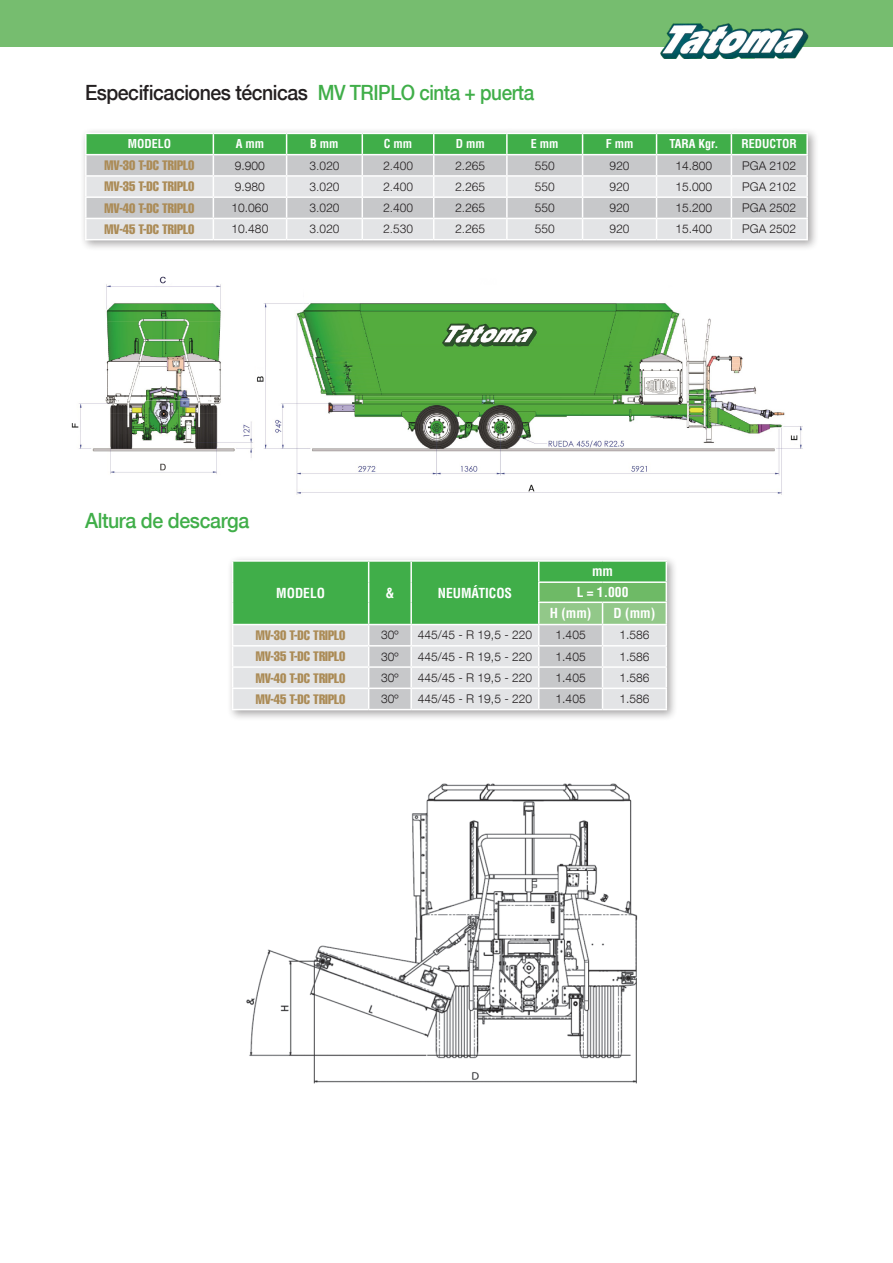
<style>
.page{position:relative;width:893px;height:1263px;background:#fff}
.page>*{position:absolute;margin:0;border:0;box-sizing:border-box;transform-origin:0 0}
.t1{font:500 21px "Helvetica Neue LT Com";letter-spacing:-.025em;color:#231f20;scale:.93 1}
.t2{font:500 21px "Helvetica Neue LT Com";letter-spacing:-.02em;color:#40ae49;scale:.93 1}
.t3{font:13.5px "Helvetica LT Std Comp";color:#ab8b56}
.t4{font:700 condensed 13.5px "Helvetica LT Std";color:#fff}
.t5{font:300 12px "Helvetica Neue LT Com";color:#231f20}
.t6{font:300 12px "Helvetica LT Std";color:#231f20}
.t7{font:700 condensed 12px "Helvetica LT Std";color:#fff}
.s1{color:#40ae49}
</style>
<div class="page">
<div style="left:0;top:0;width:893px;height:47px;background:#76bd6f"></div>
<img style="left:660px;top:23px;width:149px;height:36px">
<div style="left:80px;top:127px;width:739px;height:125px;background:#231f20;opacity:.4"></div>
<hr style="left:85px;top:239px;width:128px;height:1px;background:#fff">
<svg style="left:85px;top:133px;width:723px;height:106px;background:#bdd2c1"></svg>
<hr style="left:213px;top:239px;width:74px;height:1px;background:#fff">
<hr style="left:287px;top:239px;width:75px;height:1px;background:#fff">
<hr style="left:362px;top:239px;width:72px;height:1px;background:#fff">
<hr style="left:434px;top:239px;width:73px;height:1px;background:#fff">
<hr style="left:507px;top:239px;width:76px;height:1px;background:#fff">
<hr style="left:583px;top:239px;width:74px;height:1px;background:#fff">
<hr style="left:657px;top:239px;width:74px;height:1px;background:#fff">
<hr style="left:731px;top:239px;width:77px;height:1px;background:#fff">
<img style="left:71px;top:276px;width:732px;height:219px">
<div style="left:227px;top:555px;width:451px;height:167px;background:#231f20;opacity:.4"></div>
<hr style="left:232px;top:560px;width:137px;height:2px;background:#fff">
<hr style="left:369px;top:560px;width:42px;height:2px;background:#fff">
<hr style="left:411px;top:560px;width:128px;height:2px;background:#fff">
<hr style="left:539px;top:560px;width:64px;height:2px;background:#fff">
<hr style="left:603px;top:560px;width:64px;height:2px;background:#fff">
<svg style="left:232px;top:561px;width:435px;height:149px;background:#a4cea8"></svg>
<hr style="left:232px;top:688px;width:137px;height:1px;background:#fff">
<img style="left:246px;top:783px;width:392px;height:301px">
<p class="t1" style="left:85px;top:80px;width:484px">Especificaciones técnicas <span class="s1">MV TRIPLO cinta + puerta</span></p>
<p class="t7" style="left:128px;top:136px;width:45px">MODELO</p>
<p class="t7" style="left:236px;top:136px;width:30px">A mm</p>
<p class="t7" style="left:310px;top:136px;width:30px">B mm</p>
<p class="t7" style="left:384px;top:136px;width:30px">C mm</p>
<p class="t7" style="left:456px;top:136px;width:31px">D mm</p>
<p class="t7" style="left:531px;top:136px;width:29px">E mm</p>
<p class="t7" style="left:606px;top:136px;width:29px">F mm</p>
<p class="t7" style="left:670px;top:136px;width:50px">TARA Kgr.</p>
<p class="t7" style="left:742px;top:136px;width:57px">REDUCTOR</p>
<p class="t3" style="left:105px;top:157px;width:91px">MV-30 T-DC TRIPLO</p>
<p class="t5" style="left:235px;top:158px;width:32px">9.900</p>
<p class="t6" style="left:309px;top:158px;width:32px">3.020</p>
<p class="t6" style="left:383px;top:158px;width:32px">2.400</p>
<p class="t6" style="left:455px;top:158px;width:32px">2.265</p>
<p class="t6" style="left:535px;top:158px;width:22px">550</p>
<p class="t6" style="left:610px;top:158px;width:22px">920</p>
<p class="t5" style="left:676px;top:158px;width:38px">14.800</p>
<p class="t5" style="left:742px;top:158px;width:56px">PGA 2102</p>
<p class="t3" style="left:105px;top:178px;width:91px">MV-35 T-DC TRIPLO</p>
<p class="t5" style="left:235px;top:179px;width:32px">9.980</p>
<p class="t6" style="left:309px;top:179px;width:32px">3.020</p>
<p class="t6" style="left:383px;top:179px;width:32px">2.400</p>
<p class="t6" style="left:455px;top:179px;width:32px">2.265</p>
<p class="t6" style="left:535px;top:179px;width:22px">550</p>
<p class="t6" style="left:610px;top:179px;width:22px">920</p>
<p class="t5" style="left:676px;top:179px;width:38px">15.000</p>
<p class="t5" style="left:742px;top:179px;width:56px">PGA 2102</p>
<p class="t3" style="left:105px;top:199px;width:91px">MV-40 T-DC TRIPLO</p>
<p class="t5" style="left:232px;top:200px;width:38px">10.060</p>
<p class="t6" style="left:309px;top:200px;width:32px">3.020</p>
<p class="t6" style="left:383px;top:200px;width:32px">2.400</p>
<p class="t6" style="left:455px;top:200px;width:32px">2.265</p>
<p class="t6" style="left:535px;top:200px;width:22px">550</p>
<p class="t6" style="left:610px;top:200px;width:22px">920</p>
<p class="t5" style="left:676px;top:200px;width:38px">15.200</p>
<p class="t5" style="left:742px;top:200px;width:56px">PGA 2502</p>
<p class="t3" style="left:105px;top:221px;width:91px">MV-45 T-DC TRIPLO</p>
<p class="t5" style="left:232px;top:222px;width:38px">10.480</p>
<p class="t6" style="left:309px;top:222px;width:32px">3.020</p>
<p class="t6" style="left:383px;top:222px;width:32px">2.530</p>
<p class="t6" style="left:455px;top:222px;width:32px">2.265</p>
<p class="t6" style="left:535px;top:222px;width:22px">550</p>
<p class="t6" style="left:610px;top:222px;width:22px">920</p>
<p class="t5" style="left:676px;top:222px;width:38px">15.400</p>
<p class="t5" style="left:742px;top:222px;width:56px">PGA 2502</p>
<p class="t2" style="left:85px;top:507px;width:178px">Altura de descarga</p>
<p class="t4" style="left:276px;top:584px;width:50px">MODELO</p>
<p class="t4" style="left:385px;top:584px;width:11px">&amp;</p>
<p class="t4" style="left:438px;top:584px;width:76px">NEUMÁTICOS</p>
<p class="t4" style="left:592px;top:563px;width:23px">mm</p>
<p class="t4" style="left:577px;top:584px;width:53px">L = 1.000</p>
<p class="t4" style="left:550px;top:605px;width:43px">H (mm)</p>
<p class="t4" style="left:614px;top:605px;width:43px">D (mm)</p>
<p class="t3" style="left:256px;top:627px;width:91px">MV-30 T-DC TRIPLO</p>
<p class="t5" style="left:381px;top:628px;width:19px">30º</p>
<p class="t5" style="left:418px;top:628px;width:116px">445/45 - R 19,5 - 220</p>
<p class="t5" style="left:556px;top:628px;width:32px">1.405</p>
<p class="t5" style="left:619px;top:628px;width:32px">1.586</p>
<p class="t3" style="left:256px;top:648px;width:91px">MV-35 T-DC TRIPLO</p>
<p class="t5" style="left:381px;top:649px;width:19px">30º</p>
<p class="t5" style="left:418px;top:649px;width:116px">445/45 - R 19,5 - 220</p>
<p class="t5" style="left:556px;top:649px;width:32px">1.405</p>
<p class="t5" style="left:619px;top:649px;width:32px">1.586</p>
<p class="t3" style="left:256px;top:669px;width:91px">MV-40 T-DC TRIPLO</p>
<p class="t5" style="left:381px;top:670px;width:19px">30º</p>
<p class="t5" style="left:418px;top:670px;width:116px">445/45 - R 19,5 - 220</p>
<p class="t5" style="left:556px;top:670px;width:32px">1.405</p>
<p class="t5" style="left:619px;top:670px;width:32px">1.586</p>
<p class="t3" style="left:256px;top:690px;width:91px">MV-45 T-DC TRIPLO</p>
<p class="t5" style="left:381px;top:692px;width:19px">30º</p>
<p class="t5" style="left:418px;top:692px;width:116px">445/45 - R 19,5 - 220</p>
<p class="t5" style="left:556px;top:692px;width:32px">1.405</p>
<p class="t5" style="left:619px;top:692px;width:32px">1.586</p>
</div>
